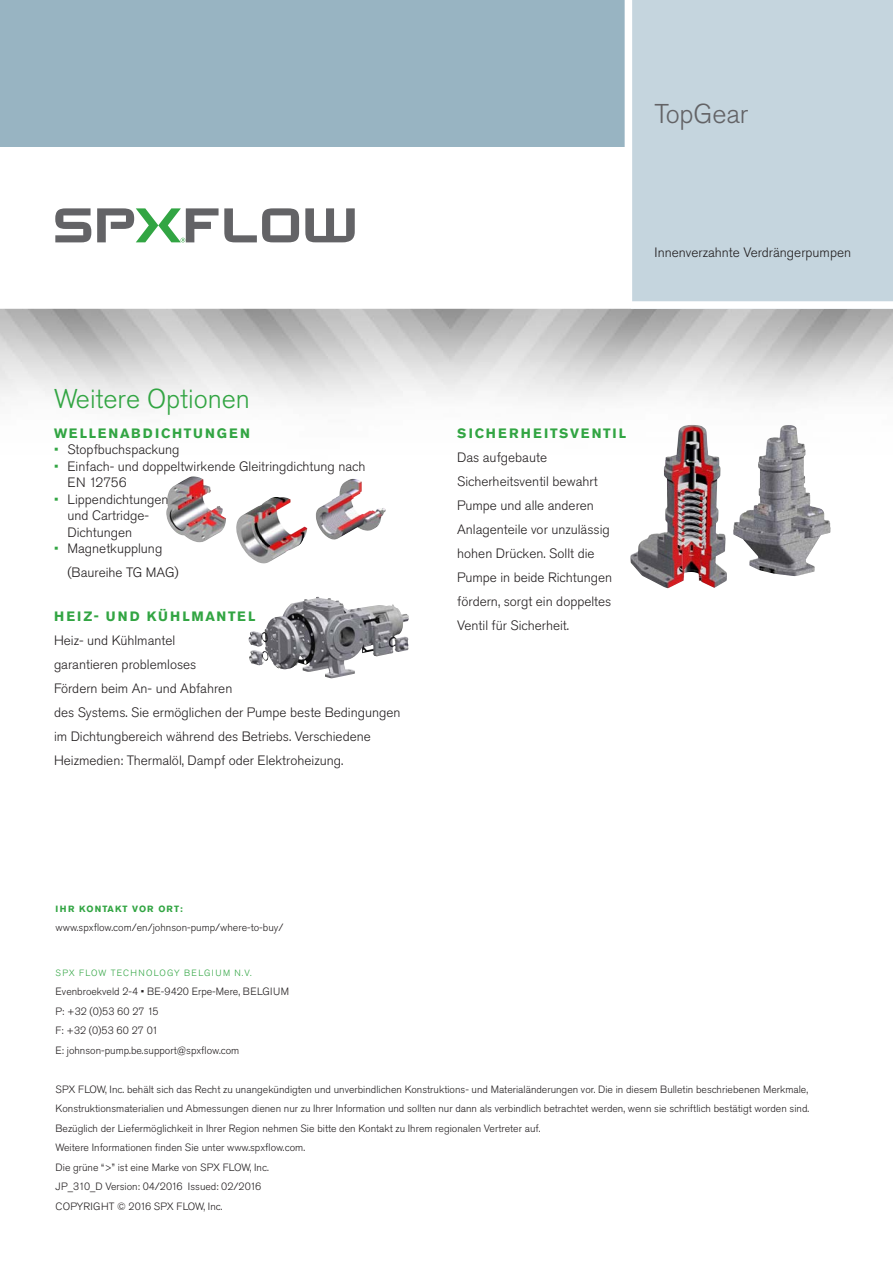
<style>
.page{position:relative;width:893px;height:1263px;background:#fff}
.page>*{position:absolute;margin:0;border:0;box-sizing:border-box;transform-origin:0 0}
.Headline__Large__gre{font:300 27px "Akzidenz Grotesk Pro";color:#32a543}
.Back_Cover_Corner_He{font:300 27px "Akzidenz Grotesk Pro";letter-spacing:-.005em;color:#636366}
.Body_Copy__16pt_Lead{font:300 13.5px/24px "Akzidenz Grotesk Pro";color:#231f20}
.Bullet_list__green_b{font:300 13.5px/16.5px "Akzidenz Grotesk Pro";color:#231f20}
.Headline__Large__All{font:700 13.5px "Akzidenz Grotesk Pro";letter-spacing:.14em;color:#32a543}
.Sub-Headline_Seconda{font:300 13.5px "Akzidenz Grotesk Pro";color:#231f20}
.Headline__Large__All-2{font:700 13.5px "Akzidenz Grotesk Pro";letter-spacing:.16em;color:#32a543}
.Legal_Disclaimer{font:300 10.5px/19.5px "Akzidenz Grotesk Pro";color:#231f20;text-align:justify}
.Back_Cover_Contact_I{font:300 10.5px "Akzidenz Grotesk Pro";color:#231f20}
.Back_Cover_Sub-Headl{font:300 9px "Akzidenz Grotesk Pro";letter-spacing:.14em;color:#32a543}
.Back_Cover_Sub-Headl-2{font:700 9px "Akzidenz Grotesk Pro";letter-spacing:.12em;color:#32a543}
.s1{color:#32a543}
</style>
<div class="page">
<svg style="left:55px;top:208px;width:36px;height:34px"></svg>
<svg style="left:305px;top:208px;width:50px;height:34px"></svg>
<svg style="left:97px;top:208px;width:202px;height:34px"></svg>
<div style="left:0;top:0;width:630px;height:146px;background:#98b4c2"></div>
<div style="left:631px;top:0;width:262px;height:308px;background:#c5d5de"></div>
<div style="left:0;top:301px;width:893px;height:8px;background:#fff"></div>
<div style="left:625px;top:0;width:7px;height:306px;background:#fff"></div>
<img style="left:166px;top:476px;width:60px;height:66px">
<img style="left:236px;top:497px;width:71px;height:66px">
<img style="left:315px;top:479px;width:71px;height:61px">
<img style="left:248px;top:598px;width:68px;height:71px">
<img style="left:733px;top:425px;width:98px;height:151px">
<img style="left:630px;top:425px;width:97px;height:163px">
<p class="Back_Cover_Corner_He" style="left:655px;top:96px;width:95px">TopGear</p>
<p class="Headline__Large__gre" style="left:54px;top:381px;width:198px">Weitere Optionen</p>
<p class="Headline__Large__All" style="left:54px;top:424px;width:197px">WELLENABDICHTUNGEN</p>
<p class="Bullet_list__green_b" style="left:54px;top:441px;width:127px"><span class="s1">•</span> Stopfbuchspackung</p>
<p class="Bullet_list__green_b" style="left:68px;top:458px;width:299px;text-indent:-14px"><span class="s1">•</span> Einfach- und doppeltwirkende Gleitringdichtung nach<br>EN 12756</p>
<p class="Bullet_list__green_b" style="left:68px;top:491px;width:102px;text-indent:-14px"><span class="s1">•</span> Lippendichtungen und Cartridge-<br>Dichtungen</p>
<p class="Bullet_list__green_b" style="left:68px;top:537px;width:113px;line-height:24px;text-indent:-14px"><span class="s1">•</span> Magnetkupplung (Baureihe TG MAG)</p>
<p class="Headline__Large__All-2" style="left:54px;top:607px;width:203px">HEIZ- UND KÜHLMANTEL</p>
<p class="Body_Copy__16pt_Lead" style="left:54px;top:628px;width:348px">Heiz- und Kühlmantel<br>garantieren problemloses<br>Fördern beim An- und Abfahren<br>des Systems. Sie ermöglichen der Pumpe beste Bedingungen im Dichtungbereich während des Betriebs. Verschiedene Heizmedien: Thermalöl, Dampf oder Elektroheizung.</p>
<p class="Sub-Headline_Seconda" style="left:655px;top:243px;width:198px">Innenverzahnte Verdrängerpumpen</p>
<p class="Headline__Large__All" style="left:457px;top:425px;width:170px">SICHERHEITSVENTIL</p>
<p class="Body_Copy__16pt_Lead" style="left:457px;top:446px;width:157px">Das aufgebaute<br>Sicherheitsventil bewahrt<br>Pumpe und alle anderen<br>Anlagenteile vor unzulässig hohen Drücken. Sollt die<br>Pumpe in beide Richtungen fördern, sorgt ein doppeltes<br>Ventil für Sicherheit.</p>
<p class="Back_Cover_Sub-Headl-2" style="left:56px;top:902px;width:129px">IHR KONTAKT VOR ORT:</p>
<p class="Back_Cover_Contact_I" style="left:56px;top:920px;width:229px">www.spxflow.com/en/johnson-pump/where-to-buy/</p>
<p class="Back_Cover_Sub-Headl" style="left:56px;top:967px;width:198px">SPX FLOW TECHNOLOGY BELGIUM N.V.</p>
<p class="Back_Cover_Contact_I" style="left:56px;top:985px;width:235px">Evenbroekveld 2-4 • BE-9420 Erpe-Mere, BELGIUM</p>
<p class="Back_Cover_Contact_I" style="left:56px;top:1004px;width:104px">P: +32 (0)53 60 27 15</p>
<p class="Back_Cover_Contact_I" style="left:56px;top:1024px;width:104px">F: +32 (0)53 60 27 01</p>
<p class="Back_Cover_Contact_I" style="left:56px;top:1043px;width:185px">E: johnson-pump.be.support@spxflow.com</p>
<p class="Legal_Disclaimer" style="left:56px;top:1079px;width:755px">SPX FLOW, Inc. behält sich das Recht zu unangekündigten und unverbindlichen Konstruktions- und Materialänderungen vor. Die in diesem Bulletin beschriebenen Merkmale, Konstruktionsmaterialien und Abmessungen dienen nur zu Ihrer Information und sollten nur dann als verbindlich betrachtet werden, wenn sie schriftlich bestätigt worden sind.<br>Bezüglich der Liefermöglichkeit in Ihrer Region nehmen Sie bitte den Kontakt zu Ihrem regionalen Vertreter auf.</p>
<p class="Legal_Disclaimer" style="left:56px;top:1138px;width:251px">Weitere Informationen finden Sie unter www.spxflow.com.</p>
<p class="Legal_Disclaimer" style="left:56px;top:1157px;width:215px">Die grüne “&gt;” ist eine Marke von SPX FLOW, Inc.</p>
<p class="Legal_Disclaimer" style="left:56px;top:1177px;width:207px">JP_310_D Version: 04/2016 Issued: 02/2016</p>
<p class="Legal_Disclaimer" style="left:56px;top:1196px;width:169px">COPYRIGHT © 2016 SPX FLOW, Inc.</p>
</div>
